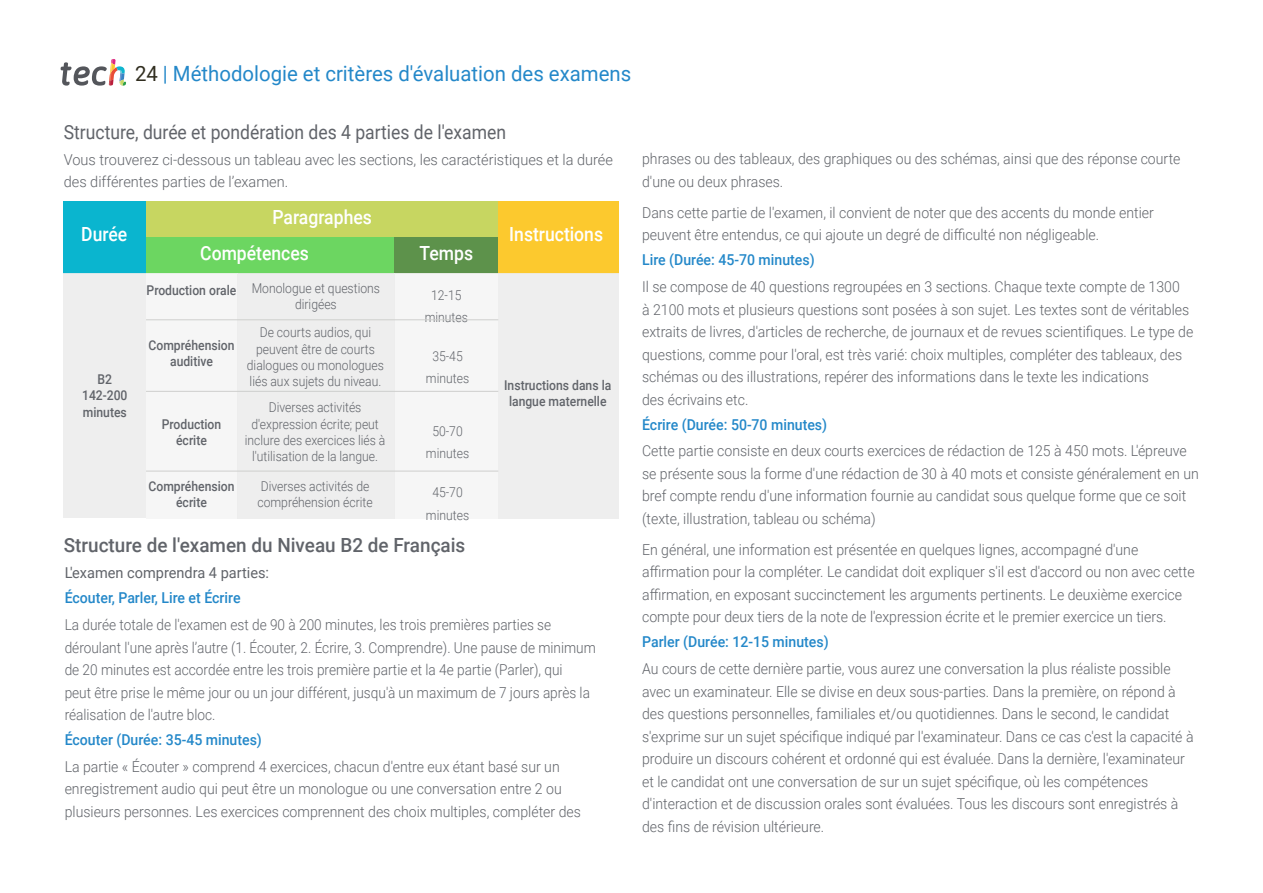
<style>
.page{position:relative;width:1263px;height:893px;background:#fff}
.page>*{position:absolute;margin:0;border:0;box-sizing:border-box;transform-origin:0 0}
.t1{font:21px "Roboto";color:#2488c9}
.t2{font:19.5px "Roboto";color:#61646a;scale:.9 1}
.t3{font:500 19.5px/36.3px "Roboto";color:#fff;scale:.9 1}
.t4{font:500 19.5px "Roboto";color:#61646a}
.t5{font:300 15px/22.5px "Roboto";color:#61646a;scale:.94 1}
.t6{font:300 15px/22.5px "Roboto";color:#61646a;scale:.91 1}
.t7{font:500 15px "Roboto";color:#2488c9;scale:.94 1}
.t8{font:300 15px/21.8px "Roboto";color:#61646a}
.t9{font:15px "Roboto";color:#61646a}
.t10{font:300 13.5px/16.2px "Roboto";color:#61646a;text-align:center;scale:.9 1}
.t11{font:500 13.5px/16.2px "Roboto";color:#61646a;text-align:center;scale:.9 1}
.s1{color:#312e20}
</style>
<div class="page">
<svg style="left:61px;top:59px;width:65px;height:27px"></svg>
<div style="left:146px;top:201px;width:352px;height:36px;background:#c7d661"></div>
<div style="left:146px;top:237px;width:248px;height:36px;background:#6cd661"></div>
<div style="left:394px;top:237px;width:104px;height:36px;background:#5d924b"></div>
<div style="left:64px;top:201px;width:82px;height:72px;background:#0ab5cf"></div>
<div style="left:498px;top:201px;width:121px;height:72px;background:#fcc92e"></div>
<div style="left:64px;top:273px;width:82px;height:244px;background:#ededed"></div>
<div style="left:394px;top:273px;width:104px;height:245px;background:#f6f6f6"></div>
<div style="left:146px;top:273px;width:91px;height:245px;background:#f6f6f6"></div>
<div style="left:237px;top:273px;width:157px;height:245px;background:#ededed"></div>
<div style="left:498px;top:273px;width:121px;height:245px;background:#ededed"></div>
<hr style="left:146px;top:320px;width:352px;height:1px;background:#cecfcd">
<hr style="left:146px;top:391px;width:352px;height:1px;background:#cecfcd">
<hr style="left:146px;top:471px;width:352px;height:1px;background:#cecfcd">
<h1 class="t1" style="left:135px;top:59px;width:498px"><span class="s1">24</span> | Méthodologie et critères d'évaluation des examens</h1>
<h2 class="t2" style="left:64px;top:118px;width:493px">Structure, durée et pondération des 4 parties de l'examen</h2>
<p class="t8" style="left:64px;top:148px;width:551px">Vous trouverez ci-dessous un tableau avec les sections, les caractéristiques et la durée des différentes parties de l’examen.</p>
<h2 class="t3" style="left:200px;top:198px;width:192px;text-indent:72px">Paragraphes<br>Compétences</h2>
<h2 class="t3" style="left:81px;top:215px;width:53px">Durée</h2>
<h2 class="t3" style="left:509px;top:215px;width:106px">Instructions</h2>
<h2 class="t3" style="left:420px;top:235px;width:61px">Temps</h2>
<p class="t11" style="left:82px;top:371px;width:52px">B2<br>142-200 minutes</p>
<p class="t10" style="left:252px;top:279px;width:144px">Monologue et questions dirigées</p>
<p class="t11" style="left:147px;top:282px;width:101px">Production orale</p>
<p class="t10" style="left:425px;top:283px;width:49px;line-height:22.5px">12-15 minutes</p>
<p class="t10" style="left:247px;top:324px;width:154px">De courts audios, qui peuvent être de courts dialogues ou monologues liés aux sujets du niveau.</p>
<p class="t10" style="left:245px;top:399px;width:158px">Diverses activités d'expression écrite; peut inclure des exercices liés à l'utilisation de la langue.</p>
<p class="t10" style="left:257px;top:477px;width:130px;text-align:left">Diverses activités de compréhension écrite</p>
<p class="t11" style="left:149px;top:336px;width:97px">Compréhension auditive</p>
<p class="t10" style="left:426px;top:344px;width:49px;line-height:22.5px">35-45 minutes</p>
<p class="t11" style="left:162px;top:416px;width:68px">Production écrite</p>
<p class="t10" style="left:426px;top:419px;width:49px;line-height:22.5px">50-70 minutes</p>
<p class="t11" style="left:149px;top:477px;width:97px">Compréhension écrite</p>
<p class="t10" style="left:426px;top:481px;width:49px;line-height:22.5px">45-70 minutes</p>
<h2 class="t4" style="left:64px;top:531px;width:403px">Structure de l'examen du Niveau B2 de Français</h2>
<p class="t11" style="left:504px;top:376px;width:121px">Instructions dans la langue maternelle</p>
<p class="t9" style="left:65px;top:562px;width:206px">L'examen comprendra 4 parties:</p>
<p class="t7" style="left:65px;top:587px;width:189px">Écouter, Parler, Lire et Écrire</p>
<p class="t6" style="left:65px;top:613px;width:585px">La durée totale de l'examen est de 90 à 200 minutes, les trois premières parties se déroulant l'une après l’autre (1. Écouter, 2. Écrire, 3. Comprendre). Une pause de minimum de 20 minutes est accordée entre les trois première partie et la 4e partie (Parler), qui<br>peut être prise le même jour ou un jour différent, jusqu'à un maximum de 7 jours après la réalisation de l'autre bloc.</p>
<p class="t7" style="left:65px;top:729px;width:211px">Écouter (Durée: 35-45 minutes)</p>
<p class="t5" style="left:65px;top:755px;width:551px">La partie « Écouter » comprend 4 exercices, chacun d'entre eux étant basé sur un enregistrement audio qui peut être un monologue ou une conversation entre 2 ou plusieurs personnes. Les exercices comprennent des choix multiples, compléter des</p>
<p class="t5" style="left:642px;top:147px;width:574px">phrases ou des tableaux, des graphiques ou des schémas, ainsi que des réponse courte d'une ou deux phrases.</p>
<p class="t5" style="left:642px;top:201px;width:546px">Dans cette partie de l'examen, il convient de noter que des accents du monde entier peuvent être entendus, ce qui ajoute un degré de difficulté non négligeable.</p>
<p class="t7" style="left:642px;top:249px;width:185px">Lire (Durée: 45-70 minutes)</p>
<p class="t5" style="left:642px;top:275px;width:588px">Il se compose de 40 questions regroupées en 3 sections. Chaque texte compte de 1300<br>à 2100 mots et plusieurs questions sont posées à son sujet. Les textes sont de véritables extraits de livres, d'articles de recherche, de journaux et de revues scientifiques. Le type de questions, comme pour l'oral, est très varié: choix multiples, compléter des tableaux, des schémas ou des illustrations, repérer des informations dans le texte les indications<br>des écrivains etc.</p>
<p class="t7" style="left:642px;top:414px;width:198px">Écrire (Durée: 50-70 minutes)</p>
<p class="t5" style="left:642px;top:439px;width:594px">Cette partie consiste en deux courts exercices de rédaction de 125 à 450 mots. L'épreuve se présente sous la forme d'une rédaction de 30 à 40 mots et consiste généralement en un bref compte rendu d'une information fournie au candidat sous quelque forme que ce soit (texte, illustration, tableau ou schéma)</p>
<p class="t5" style="left:642px;top:538px;width:589px">En général, une information est présentée en quelques lignes, accompagné d'une affirmation pour la compléter. Le candidat doit expliquer s'il est d'accord ou non avec cette affirmation, en exposant succinctement les arguments pertinents. Le deuxième exercice compte pour deux tiers de la note de l'expression écrite et le premier exercice un tiers.</p>
<p class="t7" style="left:642px;top:632px;width:200px">Parler (Durée: 12-15 minutes)</p>
<p class="t5" style="left:642px;top:657px;width:588px">Au cours de cette dernière partie, vous aurez une conversation la plus réaliste possible avec un examinateur. Elle se divise en deux sous-parties. Dans la première, on répond à des questions personnelles, familiales et/ou quotidiennes. Dans le second, le candidat s'exprime sur un sujet spécifique indiqué par l'examinateur. Dans ce cas c'est la capacité à produire un discours cohérent et ordonné qui est évaluée. Dans la dernière, l'examinateur et le candidat ont une conversation de sur un sujet spécifique, où les compétences d'interaction et de discussion orales sont évaluées. Tous les discours sont enregistrés à des fins de révision ultérieure.</p>
</div>
